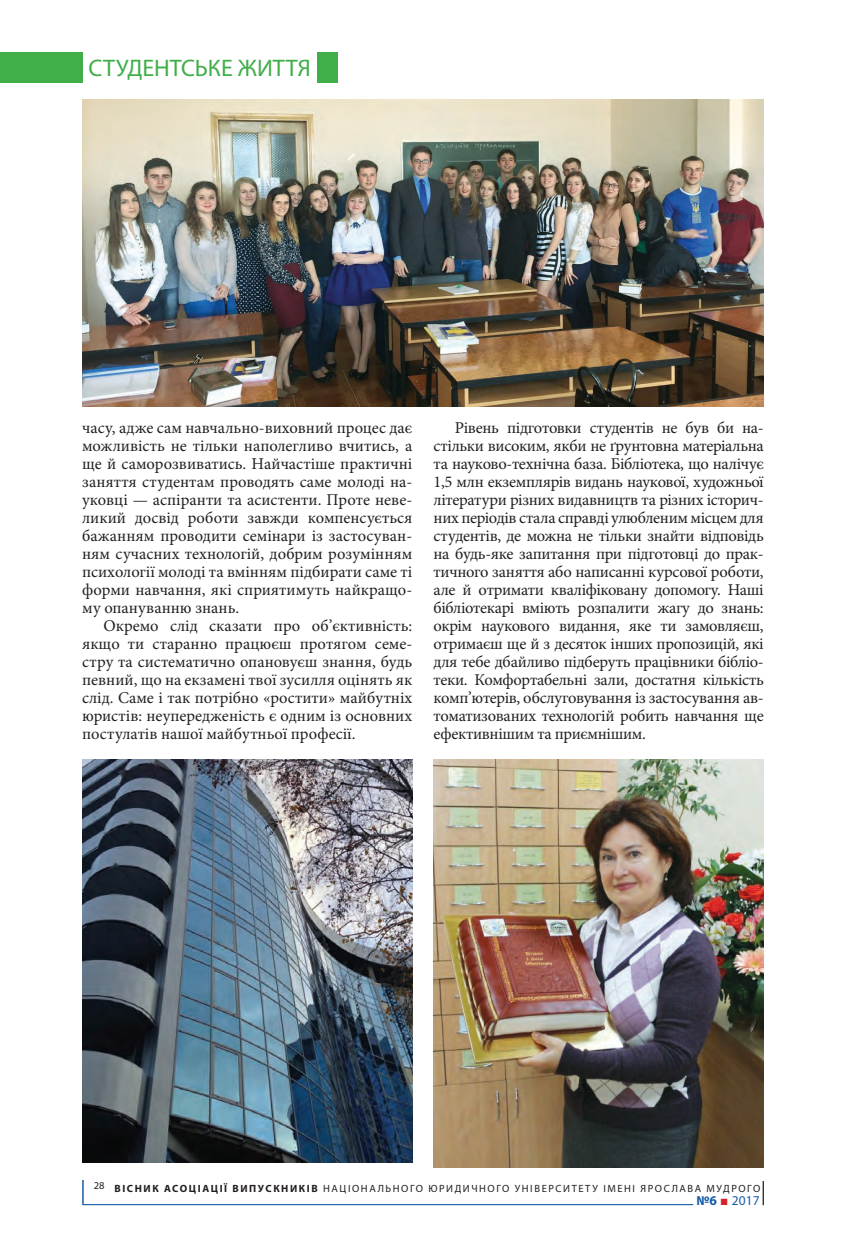
<style>
.page{position:relative;width:846px;height:1250px;background:#fff}
.page>*{position:absolute;margin:0;border:0;box-sizing:border-box;transform-origin:0 0}
.t1{font:24px "Myriad Pro";color:#40ae49}
.t2{font:16.5px/18px "Minion Pro";color:#231f20;text-align:justify}
.t3{font:13.5px "Myriad Pro";color:#185ca9}
.t4{font:10.5px "Myriad Pro";letter-spacing:.15em;color:#231f20}
.s1{font-weight:700}
.s2{font-family:"Arial";color:#d5232b}
</style>
<div class="page">
<svg style="left:762px;top:1181px;width:1px;height:24px"></svg>
<hr style="left:82px;top:1179px;width:2px;height:24px;background:#185ca9">
<hr style="left:82px;top:1203px;width:611px;height:2px;background:#185ca9">
<img style="left:83px;top:100px;width:680px;height:306px">
<img style="left:433px;top:759px;width:330px;height:408px">
<img style="left:82px;top:759px;width:330px;height:403px">
<div style="left:0;top:52px;width:338px;height:30px;background:#40ae49"></div>
<div style="left:83px;top:46px;width:233px;height:38px;background:#fff"></div>
<p class="t1" style="left:88px;top:53px;width:224px">СТУДЕНТСЬКЕ ЖИТТЯ</p>
<p class="t2" style="left:82px;top:418px;width:331px">часу, адже сам навчально-виховний процес дає можливість не тільки наполегливо вчитись, а ще й саморозвиватись. Найчастіше практичні заняття студентам проводять саме молоді на&shy;уковці — аспіранти та асистенти. Проте неве&shy;ликий досвід роботи завжди компенсується бажанням проводити семінари із застосуван&shy;ням сучасних технологій, добрим розумінням психології молоді та вмінням підбирати саме ті форми навчання, які сприятимуть найкращо&shy;му опануванню знань.</p>
<p class="t2" style="left:82px;top:616px;width:331px;text-indent:21px">Окремо слід сказати про об’єктивність: якщо ти старанно працюєш протягом семе&shy;стру та систематично опановуєш знання, будь певний, що на екзамені твої зусилля оцінять як слід. Саме і так потрібно «ростити» майбутніх юристів: неупередженість є одним із основних постулатів нашої майбутньої професії.</p>
<p class="t2" style="left:433px;top:418px;width:331px;text-indent:21px">Рівень підготовки студентів не був би на&shy;стільки високим, якби не ґрунтовна матеріальна та науково-технічна база. Бібліотека, що налічує 1,5 млн екземплярів видань наукової, художньої літератури різних видавництв та різних історич&shy;них періодів стала справді улюбленим місцем для студентів, де можна не тільки знайти відповідь на будь-яке запитання при підготовці до прак&shy;тичного заняття або написанні курсової роботи, але й отримати кваліфіковану допомогу. Наші бібліотекарі вміють розпалити жагу до знань: окрім наукового видання, яке ти замовляєш, отримаєш ще й з десяток інших пропозицій, які для тебе дбайливо підберуть працівники бібліо&shy;теки. Комфортабельні зали, достатня кількість комп’ютерів, обслуговування із застосування ав&shy;томатизованих технологій робить навчання ще ефективнішим та приємнішим.</p>
<p class="t4" style="left:94px;top:1181px;width:668px">28 <span class="s1">ВІСНИК АСОЦІАЦІЇ ВИПУСКНИКІВ</span> НАЦІОНАЛЬНОГО ЮРИДИЧНОГО УНІВЕРСИТЕТУ ІМЕНІ ЯРОСЛАВА МУДРОГО</p>
<p class="t3" style="left:696px;top:1191px;width:65px"><span class="s1">№6</span> <span class="s2">■</span> 2017</p>
</div>
